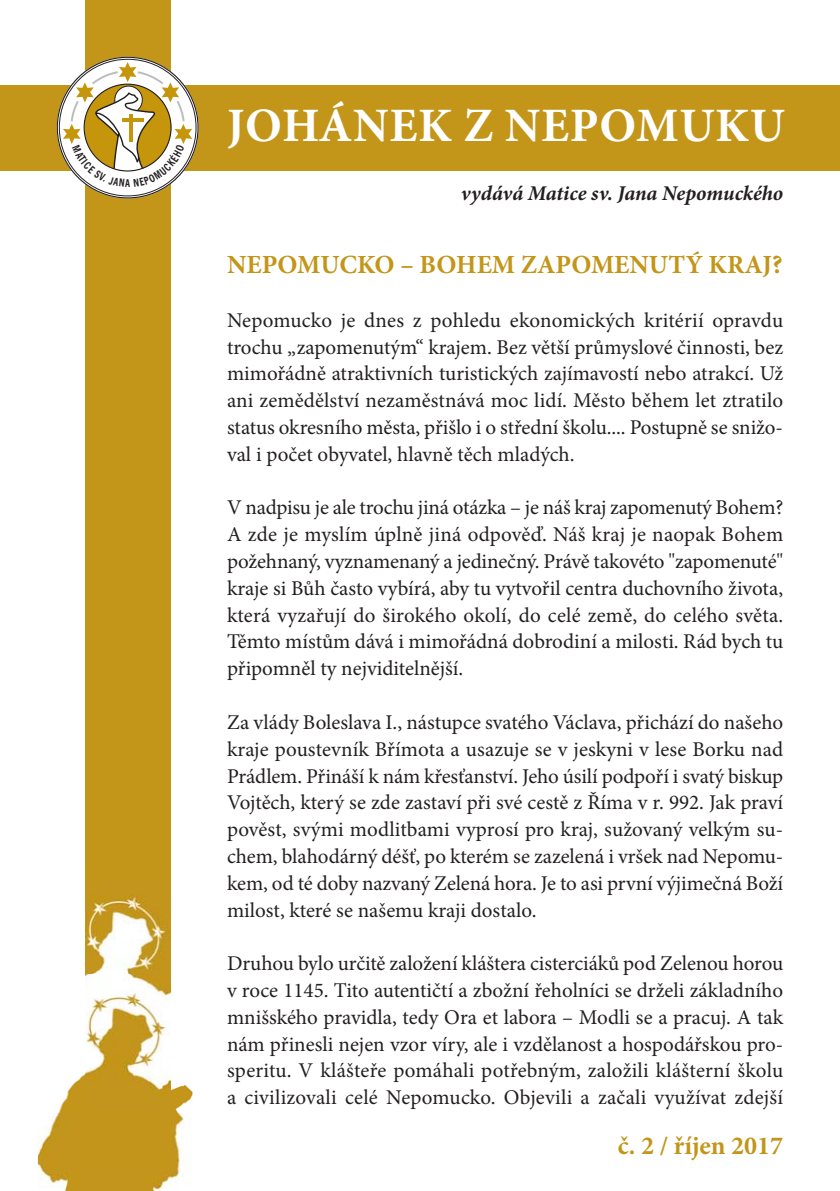
<style>
.page{position:relative;width:840px;height:1191px;background:#fff}
.page>*{position:absolute;margin:0;border:0;box-sizing:border-box;transform-origin:0 0}
.t1{font:700 48px "Minion Pro";letter-spacing:.015em;color:#fff}
.t2{font:700 26.2px "Minion Pro";color:#c39519}
.t3{font:700 26px "Minion Pro";color:#c39519}
.t4{font:21px/26.8px "Minion Pro";color:#231f20;text-align:justify}
.t5{font:italic 700 21px "Minion Pro";color:#231f20}
.t6{font:700 11px "Heidelberg Gothic CE Prop";color:#231f20;scale:.75 1}
</style>
<div class="page">
<div style="left:0;top:85px;width:839px;height:85px;background:#c39519"></div>
<div style="left:85px;top:0;width:85px;height:1164px;background:#c39519"></div>
<svg style="left:57px;top:57px;width:141px;height:141px"></svg>
<img style="left:38px;top:878px;width:155px;height:313px">
<img style="left:85px;top:1112px;width:85px;height:52px">
<svg style="left:63px;top:62px;width:129px;height:125px"></svg>
<p class="t6" style="left:125px;top:179px;width:8px">A</p>
<h1 class="t1" style="left:227px;top:107px;width:558px">JOHÁNEK Z NEPOMUKU</h1>
<p class="t5" style="left:460px;top:181px;width:324px">vydává Matice sv. Jana Nepomuckého</p>
<p class="t2" style="left:227px;top:255px;width:557px">NEPOMUCKO – BOHEM ZAPOMENUTÝ KRAJ?</p>
<p class="t4" style="left:227px;top:308px;width:557px">Nepomucko je dnes z pohledu ekonomických kritérií opravdu trochu „zapomenutým“ krajem. Bez větší průmyslové činnosti, bez mimořádně atraktivních turistických zajímavostí nebo atrakcí. Už ani zemědělství nezaměstnává moc lidí. Město během let ztratilo status okresního města, přišlo i o střední školu.... Postupně se snižo&shy;val i počet obyvatel, hlavně těch mladých.</p>
<p class="t4" style="left:227px;top:496px;width:557px">V nadpisu je ale trochu jiná otázka – je náš kraj zapomenutý Bohem?<br>A zde je myslím úplně jiná odpověď. Náš kraj je naopak Bohem požehnaný, vyznamenaný a jedinečný. Právě takovéto "zapo menuté" kraje si Bůh často vybírá, aby tu vytvořil centra duchovního života, která vyzařují do širokého okolí, do celé země, do celého světa.<br>Těmto místům dává i mimořádná dobrodiní a milosti. Rád bych tu připomněl ty nejviditelnější.</p>
<p class="t4" style="left:227px;top:710px;width:557px">Za vlády Boleslava I., nástupce svatého Václava, přichází do našeho kraje poustevník Břímota a usazuje se v jeskyni v lese Borku nad Prádlem. Přináší k nám křesťanství. Jeho úsilí podpoří i svatý biskup Vojtěch, který se zde zastaví při své cestě z Říma v r. 992. Jak praví pověst, svými modlitbami vyprosí pro kraj, sužovaný velkým su - chem, blahodárný déšť, po kterém se zazelená i vršek nad Nepomu - kem, od té doby nazvaný Zelená hora. Je to asi první výjimečná Boží milost, které se našemu kraji dostalo.</p>
<p class="t4" style="left:227px;top:952px;width:557px">Druhou bylo určitě založení kláštera cisterciáků pod Zelenou horou v roce 1145. Tito autentičtí a zbožní řeholníci se drželi základního mnišského pravidla, tedy Ora et labora – Modli se a pracuj. A tak nám přinesli nejen vzor víry, ale i vzdělanost a hospodářskou pro - speritu. V klášteře pomáhali potřebným, založili klášterní školu a civilizovali celé Nepomucko. Objevili a začali využívat zdejší</p>
<p class="t3" style="left:617px;top:1136px;width:167px">č. 2 / říjen 2017</p>
</div>
